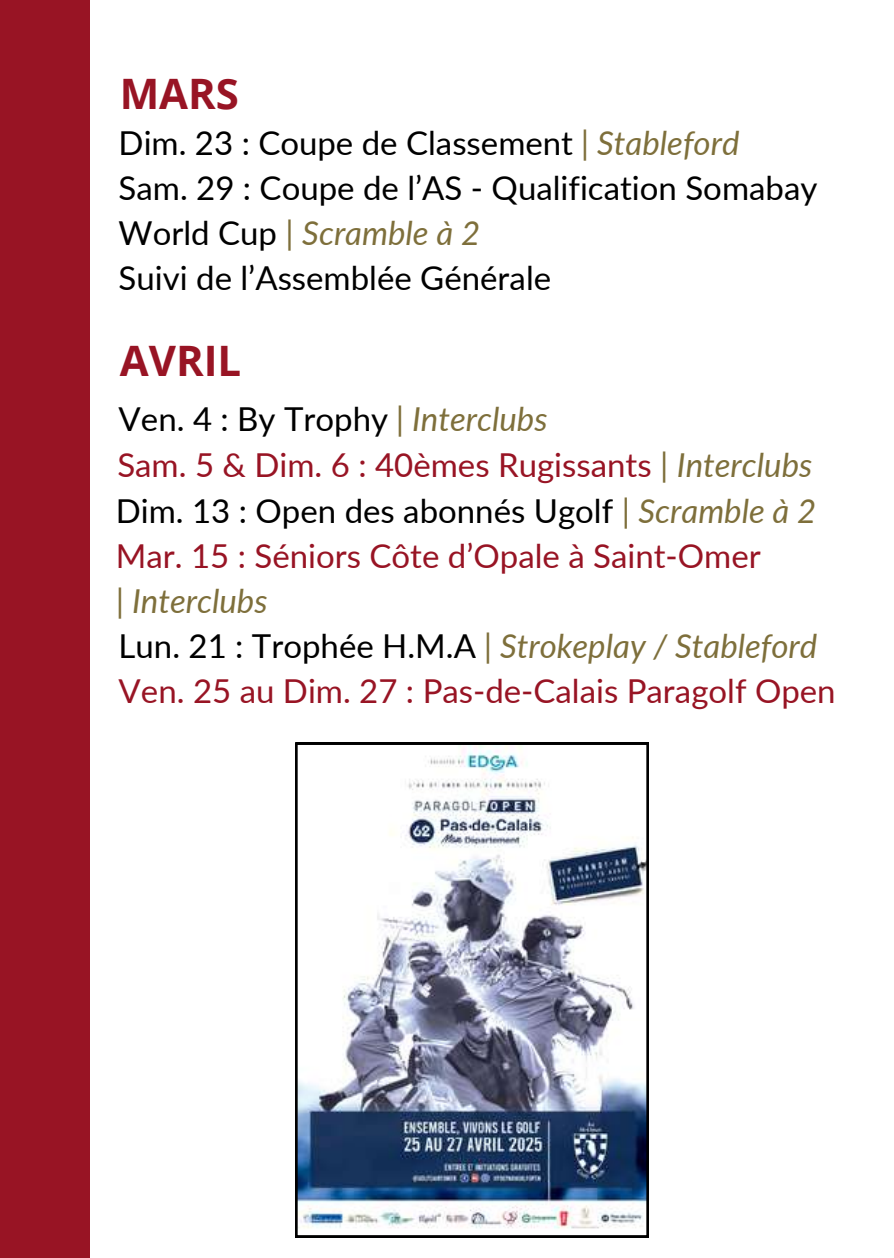
<style>
.page{position:relative;width:894px;height:1258px;background:#fff}
.page>*{position:absolute;margin:0;border:0;box-sizing:border-box;transform-origin:0 0}
.t1{font:700 42px "Open Sans";color:#981424}
.t2{font:33px/45.6px "Lato";color:#981424}
.t3{font:33px/45px "Lato";color:#000}
.t4{font:italic 33px "Lato";color:#7e6f3b}
.s1{font-style:italic;color:#7e6f3b}
.s2{color:#7e6f3b}
.s3{color:#000}
</style>
<div class="page">
<div style="left:0;top:0;width:89px;height:1258px;background:#981424"></div>
<img style="left:295px;top:743px;width:353px;height:494px">
<p class="t1" style="left:120px;top:64px;width:121px">MARS</p>
<p class="t3" style="left:119px;top:119px;width:622px">Dim. 23 : Coupe de Classement <span class="s1">| Stableford</span></p>
<p class="t3" style="left:119px;top:165px;width:700px">Sam. 29 : Coupe de l’AS - Qualification Somabay<br>World Cup <span class="s2">|</span> <span class="s1">Scramble à 2<br></span>Suivi de l’Assemblée Générale</p>
<p class="t1" style="left:120px;top:331px;width:123px">AVRIL</p>
<p class="t3" style="left:119px;top:396px;width:430px">Ven. 4 : By Trophy <span class="s1">| Interclubs</span></p>
<p class="t2" style="left:116px;top:441px;width:701px">Sam. 5 &amp; Dim. 6 : 40èmes Rugissants <span class="s2">|</span> <span class="s1">Interclubs<br></span><span class="s3">Dim. 13 : Open des abonnés Ugolf</span> <span class="s2">|</span> <span class="s1">Scramble à 2</span></p>
<p class="t2" style="left:116px;top:532px;width:646px">Mar. 15 : Séniors Côte d’Opale à Saint-Omer</p>
<p class="t4" style="left:116px;top:580px;width:153px">| Interclubs</p>
<p class="t2" style="left:119px;top:623px;width:718px"><span class="s3">Lun. 21 : Trophée H.M.A</span> <span class="s1">| Strokeplay / Stableford<br></span>Ven. 25 au Dim. 27 : Pas-de-Calais Paragolf Open</p>
</div>
